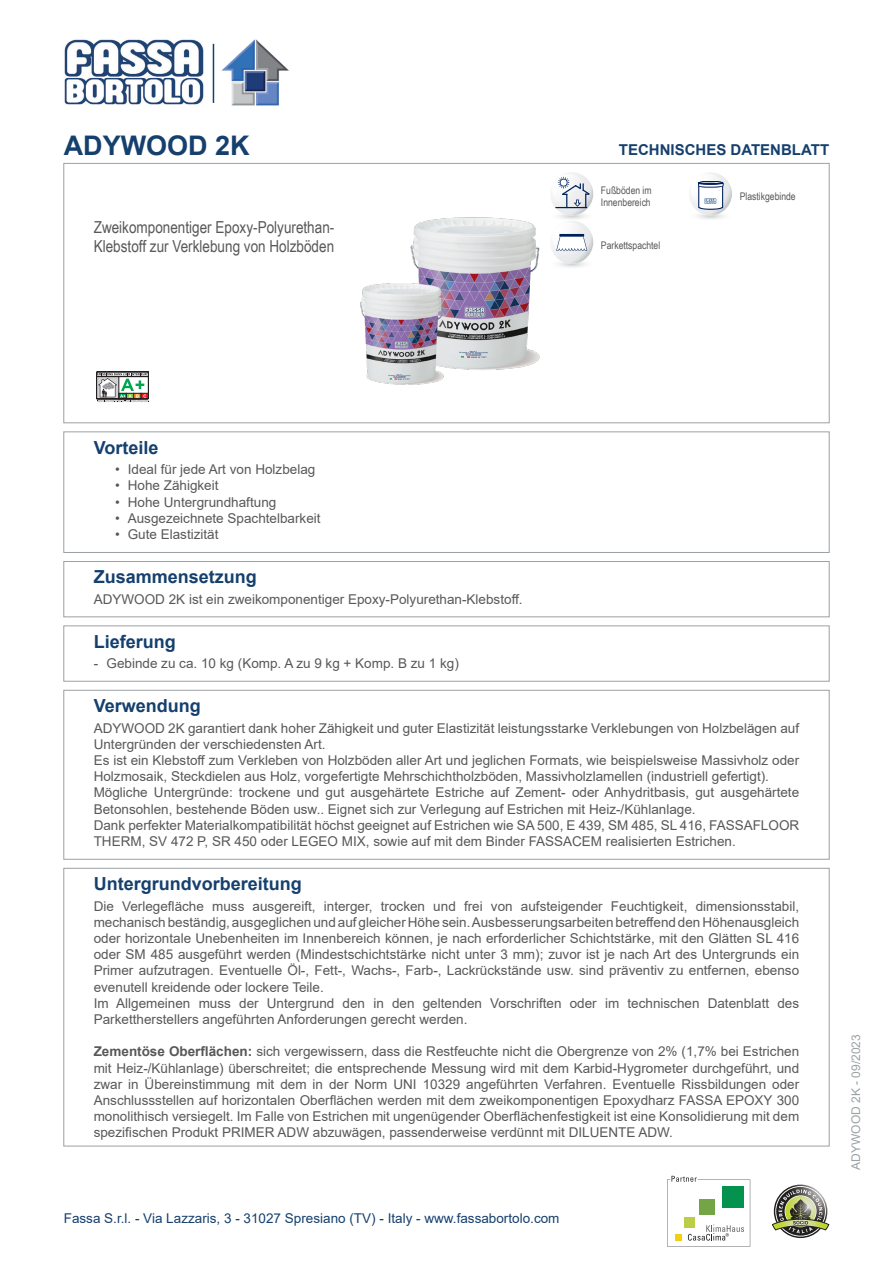
<style>
.page{position:relative;width:893px;height:1263px;background:#fff}
.page>*{position:absolute;margin:0;border:0;box-sizing:border-box;transform-origin:0 0}
.Sottotitolo{font:700 27px "Arial";color:#15406e}
.Titolo{font:700 18px "Arial";color:#15406e}
.Descrizione{font:16.5px/19.8px "Arial Narrow";color:#57585a}
.Scheda_Tecnica{font:700 15px "Arial";color:#15406e}
.Preparazione_del_fondo{font:13.5px/16.2px "Arial";color:#57585a;text-align:justify}
.Impiego{font:13.5px/16.2px "Arial";color:#57585a}
.t1{font:13.5px "Arial";color:#15406e}
.Composizione{font:13.5px "Arial";color:#57585a}
.t2{font:12px "Arial";color:#9ba1a4}
.Frase{font:10.5px/12.6px "Arial Narrow";color:#57585a}
.s1{font-weight:700}
</style>
<div class="page">
<div style="left:64px;top:163px;width:765px;height:260px;border:1px solid #9ba1a4"></div>
<svg style="left:96px;top:372px;width:53px;height:30px"></svg>
<img style="left:360px;top:217px;width:180px;height:168px">
<svg style="left:551px;top:172px;width:42px;height:43px"></svg>
<hr style="left:555px;top:207px;width:32px;height:1px;background:#00205b">
<svg style="left:551px;top:221px;width:42px;height:43px"></svg>
<svg style="left:689px;top:172px;width:43px;height:43px"></svg>
<div style="left:64px;top:432px;width:765px;height:121px;border:1px solid #9ba1a4"></div>
<div style="left:64px;top:561px;width:765px;height:56px;border:1px solid #9ba1a4"></div>
<div style="left:64px;top:690px;width:765px;height:169px;border:1px solid #9ba1a4"></div>
<svg style="left:667px;top:1176px;width:83px;height:71px"></svg>
<svg style="left:772px;top:1186px;width:57px;height:50px"></svg>
<img style="left:64px;top:39px;width:140px;height:66px">
<hr style="left:213px;top:44px;width:1px;height:59px;background:#15406e">
<img style="left:221px;top:39px;width:68px;height:67px">
<p class="Sottotitolo" style="left:64px;top:126px;width:188px">ADYWOOD 2K</p>
<p class="Scheda_Tecnica" style="left:619px;top:139px;width:212px">TECHNISCHES DATENBLATT</p>
<p class="Descrizione" style="left:94px;top:216px;width:242px">Zweikomponentiger Epoxy-Polyurethan-<br>Klebstoff zur Verklebung von Holzböden</p>
<p class="Frase" style="left:601px;top:183px;width:52px">Fußböden im<br>Innenbereich</p>
<p class="Frase" style="left:601px;top:238px;width:61px">Parkettspachtel</p>
<p class="Frase" style="left:740px;top:190px;width:57px">Plastikgebinde</p>
<p class="Titolo" style="left:94px;top:435px;width:66px">Vorteile</p>
<p class="Preparazione_del_fondo" style="left:115px;top:461px;width:202px">• Ideal für jede Art von Holzbelag</p>
<p class="Preparazione_del_fondo" style="left:115px;top:477px;width:105px">• Hohe Zähigkeit</p>
<p class="Preparazione_del_fondo" style="left:115px;top:494px;width:163px">• Hohe Untergrundhaftung</p>
<p class="Preparazione_del_fondo" style="left:115px;top:510px;width:207px">• Ausgezeichnete Spachtelbarkeit</p>
<p class="Preparazione_del_fondo" style="left:115px;top:526px;width:105px">• Gute Elastizität</p>
<p class="Titolo" style="left:94px;top:564px;width:165px">Zusammensetzung</p>
<p class="Composizione" style="left:94px;top:590px;width:430px">ADYWOOD 2K ist ein zweikomponentiger Epoxy-Polyurethan-Klebstoff.</p>
<p class="Titolo" style="left:94px;top:629px;width:84px">Lieferung</p>
<p class="Preparazione_del_fondo" style="left:94px;top:655px;width:367px">- Gebinde zu ca. 10 kg (Komp. A zu 9 kg + Komp. B zu 1 kg)</p>
<p class="Titolo" style="left:94px;top:693px;width:109px">Verwendung</p>
<p class="Impiego" style="left:94px;top:719px;width:707px">ADYWOOD 2K garantiert dank hoher Zähigkeit und guter Elastizität leistungsstarke Verklebungen von Holzbelägen auf<br>Untergründen der verschiedensten Art.</p>
<p class="Impiego" style="left:94px;top:752px;width:707px">Es ist ein Klebstoff zum Verkleben von Holzböden aller Art und jeglichen Formats, wie beispielsweise Massivholz oder<br>Holzmosaik, Steckdielen aus Holz, vorgefertigte Mehrschichtholzböden, Massivholzlamellen (industriell gefertigt).</p>
<p class="Impiego" style="left:94px;top:784px;width:707px">Mögliche Untergründe: trockene und gut ausgehärtete Estriche auf Zement- oder Anhydritbasis, gut ausgehärtete<br>Betonsohlen, bestehende Böden usw.. Eignet sich zur Verlegung auf Estrichen mit Heiz-/Kühlanlage.</p>
<p class="Impiego" style="left:94px;top:817px;width:707px">Dank perfekter Materialkompatibilität höchst geeignet auf Estrichen wie SA 500, E 439, SM 485, SL 416, FASSAFLOOR<br>THERM, SV 472 P, SR 450 oder LEGEO MIX, sowie auf mit dem Binder FASSACEM realisierten Estrichen.</p>
<p class="Titolo" style="left:94px;top:871px;width:210px">Untergrundvorbereitung</p>
<p class="Preparazione_del_fondo" style="left:94px;top:898px;width:707px">Die Verlegefläche muss ausgereift, interger, trocken und frei von aufsteigender Feuchtigkeit, dimensionsstabil, mechanisch beständig, ausgeglichen und auf gleicher Höhe sein. Ausbesserungsarbeiten betreffend den Höhenausgleich oder horizontale Unebenheiten im Innenbereich können, je nach erforderlicher Schichtstärke, mit den Glätten SL 416 oder SM 485 ausgeführt werden (Mindestschichtstärke nicht unter 3 mm); zuvor ist je nach Art des Untergrunds ein Primer aufzutragen. Eventuelle Öl-, Fett-, Wachs-, Farb-, Lackrückstände usw. sind präventiv zu entfernen, ebenso evenutell kreidende oder lockere Teile.</p>
<p class="Preparazione_del_fondo" style="left:94px;top:995px;width:707px">Im Allgemeinen muss der Untergrund den in den geltenden Vorschriften oder im technischen Datenblatt des<br>Parkettherstellers angeführten Anforderungen gerecht werden.</p>
<p class="Preparazione_del_fondo" style="left:94px;top:1043px;width:707px"><span class="s1">Zementöse Oberflächen:</span> sich vergewissern, dass die Restfeuchte nicht die Obergrenze von 2% (1,7% bei Estrichen mit Heiz-/Kühlanlage) überschreitet; die entsprechende Messung wird mit dem Karbid-Hygrometer durchgeführt, und zwar in Übereinstimmung mit dem in der Norm UNI 10329 angeführten Verfahren. Eventuelle Rissbildungen oder Anschlussstellen auf horizontalen Oberflächen werden mit dem zweikomponentigen Epoxydharz FASSA EPOXY 300 monolithisch versiegelt. Im Falle von Estrichen mit ungenügender Oberflächenfestigkeit ist eine Konsolidierung mit dem spezifischen Produkt PRIMER ADW abzuwägen, passenderweise verdünnt mit DILUENTE ADW.</p>
<p class="t1" style="left:64px;top:1208px;width:497px">Fassa S.r.l. - Via Lazzaris, 3 - 31027 Spresiano (TV) - Italy - www.fassabortolo.com</p>
<p class="t2" style="left:848px;top:1170px;width:137px;rotate:-90deg">ADYWOOD 2K - 09/2023</p>
</div>
